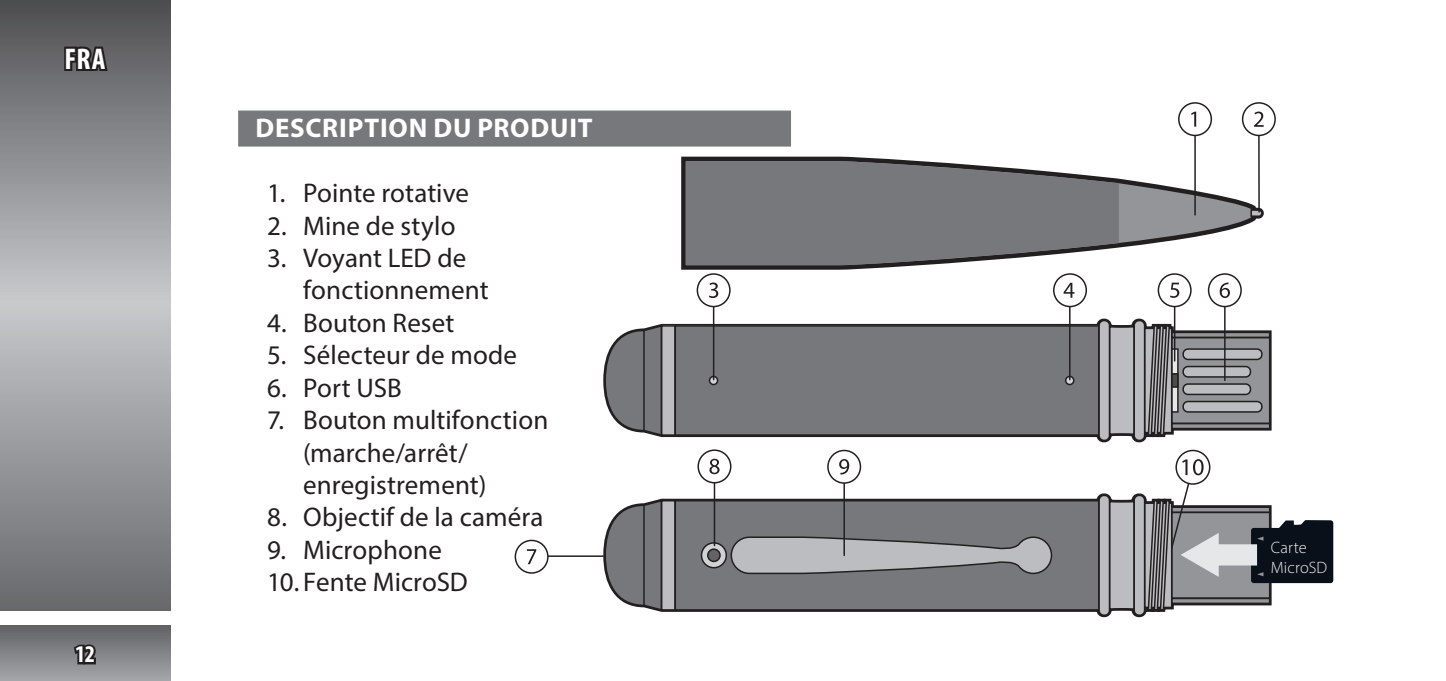
<style>
.page{position:relative;width:1446px;height:681px;background:#fff}
.page>*{position:absolute;margin:0;border:0;box-sizing:border-box;transform-origin:0 0}
.t1{font:700 condensed 30px "Myriad Pro";color:#fff}
.t2{font:27px/32.4px "Myriad Pro";letter-spacing:.005em;color:#231f20}
.t3{font:700 27px "Myriad Pro";letter-spacing:.03em;color:#fff}
.t4{font:700 condensed 24px "Myriad Pro";color:#fff}
.t5{font:300 16.5px/19.8px "Myriad Pro";letter-spacing:.015em;color:#f2f3f4}
</style>
<div class="page">
<svg style="left:0;top:0;width:170px;height:610px;background:#929497"></svg>
<div style="left:0;top:625px;width:170px;height:55px;background:linear-gradient(to bottom,#606164,#a3a5a8)"></div>
<svg style="left:71px;top:642px;width:27px;height:24px"></svg>
<svg style="left:62px;top:0;width:48px;height:73px;background:#4a494b"></svg>
<div style="left:238px;top:110px;width:553px;height:36px;background:#76787b"></div>
<svg style="left:601px;top:491px;width:565px;height:127px"></svg>
<div style="left:675px;top:500px;width:424px;height:109px;background:#76787b"></div>
<div style="left:674px;top:499px;width:425px;height:111px;border:2px solid #231f20"></div>
<div style="left:1099px;top:495px;width:10px;height:120px;background:#bcbdc0;border-radius:5px"></div>
<div style="left:1098px;top:494px;width:12px;height:121px;border:2px solid #231f20;border-radius:5px"></div>
<div style="left:1134px;top:495px;width:10px;height:120px;background:#bcbdc0;border-radius:5px"></div>
<div style="left:1133px;top:494px;width:12px;height:121px;border:2px solid #231f20;border-radius:5px"></div>
<svg style="left:1108px;top:499px;width:27px;height:111px;background:#a2a2a4"></svg>
<div style="left:1144px;top:502px;width:28px;height:106px;border:2px solid #231f20"></div>
<svg style="left:701px;top:542px;width:25px;height:25px"></svg>
<div style="left:701px;top:542px;width:26px;height:26px;border:2px solid #231f20;border-radius:50%"></div>
<div style="left:708px;top:549px;width:12px;height:12px;background:#636366;border-radius:50%"></div>
<div style="left:707px;top:548px;width:14px;height:14px;border:2px solid #231f20;border-radius:50%"></div>
<svg style="left:604px;top:498px;width:91px;height:113px"></svg>
<svg style="left:730px;top:536px;width:323px;height:38px"></svg>
<svg style="left:603px;top:316px;width:669px;height:127px"></svg>
<div style="left:675px;top:326px;width:424px;height:109px;background:#76787b"></div>
<div style="left:674px;top:325px;width:425px;height:110px;border:2px solid #231f20"></div>
<div style="left:1099px;top:320px;width:10px;height:120px;background:#bcbdc0;border-radius:5px"></div>
<div style="left:1098px;top:320px;width:12px;height:121px;border:2px solid #231f20;border-radius:5px"></div>
<div style="left:1134px;top:320px;width:10px;height:120px;background:#bcbdc0;border-radius:5px"></div>
<div style="left:1133px;top:320px;width:12px;height:121px;border:2px solid #231f20;border-radius:5px"></div>
<svg style="left:1108px;top:325px;width:27px;height:110px;background:#a2a2a4"></svg>
<div style="left:1144px;top:327px;width:28px;height:106px;border:2px solid #231f20"></div>
<svg style="left:1147px;top:324px;width:24px;height:112px;background:#7c7b7d"></svg>
<div style="left:1172px;top:337px;width:97px;height:86px;background:#939598"></div>
<div style="left:1171px;top:337px;width:99px;height:87px;border:2px solid #231f20"></div>
<div style="left:1172px;top:423px;width:97px;height:5px;background:#939598"></div>
<div style="left:1171px;top:422px;width:99px;height:7px;border:2px solid #231f20"></div>
<div style="left:1172px;top:332px;width:97px;height:5px;background:#939598"></div>
<div style="left:1171px;top:331px;width:99px;height:7px;border:2px solid #231f20"></div>
<div style="left:1065px;top:375px;width:9px;height:10px;border:2px solid #231f20;border-radius:50%"></div>
<div style="left:709px;top:375px;width:9px;height:10px;border:2px solid #231f20;border-radius:50%"></div>
<svg style="left:604px;top:324px;width:91px;height:113px"></svg>
<div style="left:1183px;top:401px;width:79px;height:11px;background:#bcbdc0;border-radius:5px"></div>
<div style="left:1182px;top:400px;width:80px;height:12px;border:2px solid #231f20;border-radius:5px"></div>
<div style="left:1183px;top:349px;width:79px;height:10px;background:#bcbdc0;border-radius:5px"></div>
<div style="left:1182px;top:348px;width:80px;height:12px;border:2px solid #231f20;border-radius:5px"></div>
<div style="left:1183px;top:366px;width:67px;height:11px;background:#bcbdc0;border-radius:5px"></div>
<div style="left:1182px;top:365px;width:69px;height:12px;border:2px solid #231f20;border-radius:5px"></div>
<div style="left:1183px;top:384px;width:67px;height:10px;background:#bcbdc0;border-radius:5px"></div>
<div style="left:1182px;top:383px;width:69px;height:12px;border:2px solid #231f20;border-radius:5px"></div>
<div style="left:1172px;top:349px;width:6px;height:63px;background:#e6e7e9"></div>
<div style="left:1171px;top:348px;width:7px;height:64px;border:2px solid #231f20"></div>
<div style="left:1172px;top:374px;width:6px;height:13px;background:#4b4c4d"></div>
<div style="left:1171px;top:373px;width:7px;height:14px;border:2px solid #231f20"></div>
<svg style="left:681px;top:156px;width:583px;height:114px"></svg>
<svg style="left:1249px;top:208px;width:14px;height:10px"></svg>
<hr style="left:1194px;top:119px;width:2px;height:96px;background:#231f20">
<div style="left:1179px;top:103px;width:32px;height:32px;background:#fff;border-radius:50%"></div>
<div style="left:1178px;top:102px;width:34px;height:34px;border:2px solid #231f20;border-radius:50%"></div>
<svg style="left:1191px;top:112px;width:5px;height:15px"></svg>
<hr style="left:1258px;top:119px;width:2px;height:93px;background:#231f20">
<div style="left:1242px;top:103px;width:33px;height:32px;background:#fff;border-radius:50%"></div>
<div style="left:1242px;top:102px;width:34px;height:34px;border:2px solid #231f20;border-radius:50%"></div>
<svg style="left:1254px;top:111px;width:9px;height:16px"></svg>
<hr style="left:1069px;top:290px;width:1px;height:89px;background:#231f20">
<hr style="left:713px;top:290px;width:1px;height:89px;background:#231f20">
<div style="left:697px;top:274px;width:33px;height:32px;background:#fff;border-radius:50%"></div>
<div style="left:696px;top:273px;width:34px;height:34px;border:2px solid #231f20;border-radius:50%"></div>
<svg style="left:709px;top:282px;width:9px;height:16px"></svg>
<hr style="left:1174px;top:305px;width:1px;height:56px;background:#231f20">
<hr style="left:1224px;top:289px;width:1px;height:91px;background:#231f20">
<hr style="left:531px;top:555px;width:72px;height:1px;background:#231f20">
<hr style="left:714px;top:466px;width:1px;height:79px;background:#231f20">
<hr style="left:843px;top:470px;width:2px;height:85px;background:#231f20">
<div style="left:828px;top:450px;width:32px;height:33px;background:#fff;border-radius:50%"></div>
<div style="left:827px;top:449px;width:34px;height:34px;border:2px solid #231f20;border-radius:50%"></div>
<svg style="left:839px;top:459px;width:10px;height:15px"></svg>
<svg style="left:1176px;top:450px;width:33px;height:34px"></svg>
<div style="left:1175px;top:449px;width:35px;height:35px;border:2px solid #231f20;border-radius:50%"></div>
<svg style="left:1147px;top:459px;width:186px;height:152px"></svg>
<svg style="left:686px;top:161px;width:433px;height:104px;background:#7c7d80"></svg>
<div style="left:1054px;top:274px;width:32px;height:32px;background:#fff;border-radius:50%"></div>
<div style="left:1053px;top:273px;width:34px;height:34px;border:2px solid #231f20;border-radius:50%"></div>
<svg style="left:1063px;top:283px;width:11px;height:14px"></svg>
<div style="left:1157px;top:273px;width:34px;height:34px;border:2px solid #231f20;border-radius:50%"></div>
<svg style="left:1170px;top:282px;width:9px;height:16px"></svg>
<div style="left:1208px;top:274px;width:33px;height:32px;background:#fff;border-radius:50%"></div>
<div style="left:1208px;top:273px;width:34px;height:34px;border:2px solid #231f20;border-radius:50%"></div>
<svg style="left:1219px;top:282px;width:11px;height:16px"></svg>
<div style="left:515px;top:540px;width:33px;height:32px;background:#fff;border-radius:50%"></div>
<div style="left:514px;top:539px;width:34px;height:34px;border:2px solid #231f20;border-radius:50%"></div>
<svg style="left:527px;top:549px;width:9px;height:15px"></svg>
<div style="left:698px;top:450px;width:33px;height:32px;background:#fff;border-radius:50%"></div>
<div style="left:697px;top:449px;width:34px;height:34px;border:2px solid #231f20;border-radius:50%"></div>
<svg style="left:709px;top:458px;width:10px;height:16px"></svg>
<p class="t1" style="left:65px;top:40px;width:42px">FRA</p>
<p class="t4" style="left:75px;top:639px;width:21px">12</p>
<p class="t3" style="left:255px;top:110px;width:339px">DESCRIPTION DU PRODUIT</p>
<p class="t2" style="left:267px;top:176px;width:203px">1. Pointe rotative</p>
<p class="t2" style="left:267px;top:209px;width:190px">2. Mine de stylo</p>
<p class="t2" style="left:303px;top:241px;width:187px;text-indent:-36px">3. Voyant LED de fonctionnement</p>
<p class="t2" style="left:267px;top:306px;width:189px">4. Bouton Reset</p>
<p class="t2" style="left:267px;top:338px;width:251px">5. Sélecteur de mode</p>
<p class="t2" style="left:267px;top:371px;width:136px">6. Port USB</p>
<p class="t2" style="left:303px;top:403px;width:247px;text-indent:-36px">7. Bouton multifonction (marche/arrêt/ enregistrement)</p>
<p class="t2" style="left:267px;top:500px;width:278px">8. Objectif de la caméra</p>
<p class="t2" style="left:267px;top:533px;width:176px">9. Microphone</p>
<p class="t2" style="left:267px;top:565px;width:202px">10. Fente MicroSD</p>
<p class="t5" style="left:1270px;top:537px;width:58px">Carte<br>MicroSD</p>
</div>
